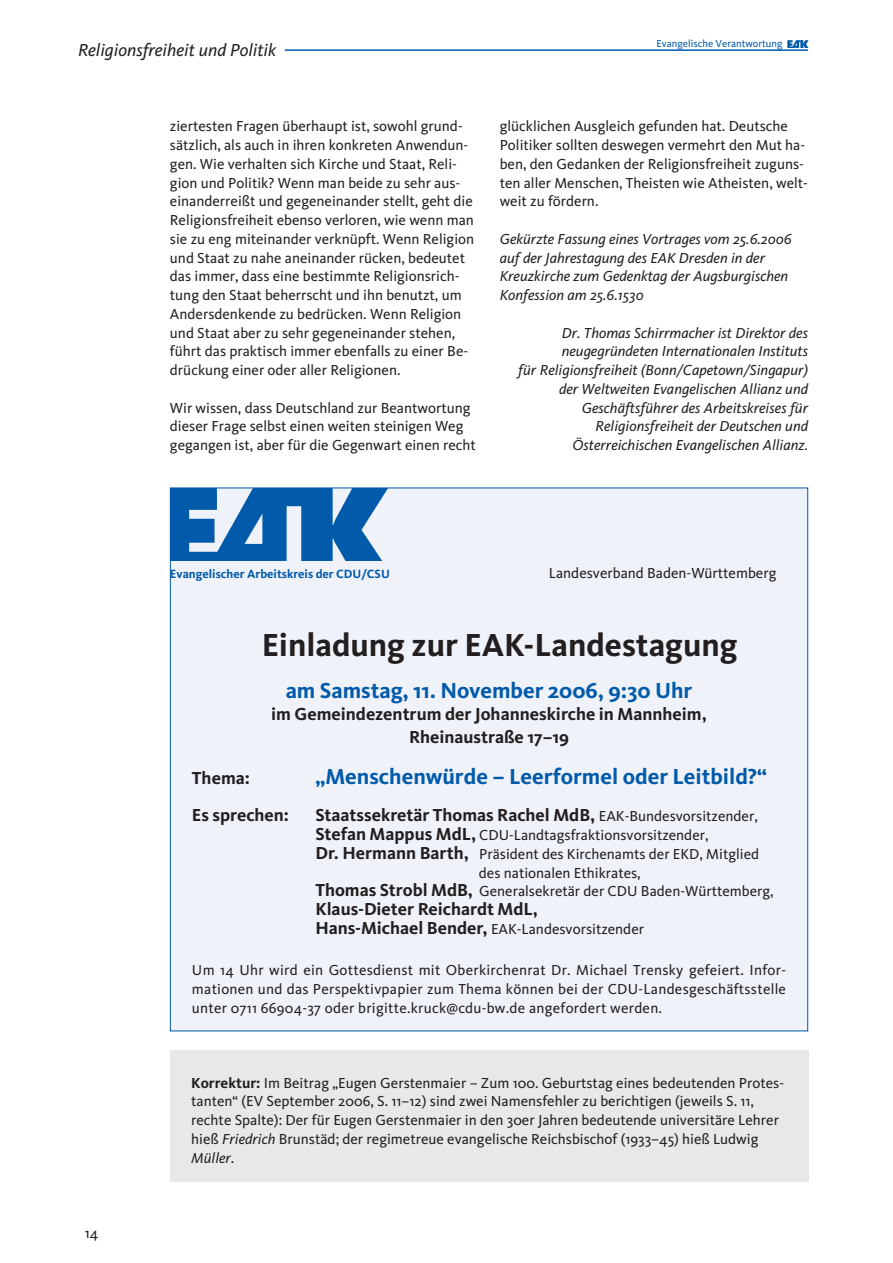
<style>
.page{position:relative;width:893px;height:1263px;background:#fff}
.page>*{position:absolute;margin:0;border:0;box-sizing:border-box;transform-origin:0 0}
.t1{font:700 33px "CDU Kievit";color:#231f20}
.t2{font:700 22.5px "CDU Kievit";color:#015aaa}
.t3{font:700 18px/22.5px "CDU Kievit";color:#231f20;text-align:center}
.t4{font:italic 18px "CDU Kievit";color:#231f20}
.t5{font:15px/18.8px "CDU Kievit";color:#231f20}
.t6{font:italic 15px/18.8px "CDU Kievit";color:#231f20}
.t7{font:700 12.3px "CDU Kievit";color:#015aaa}
.t8{font:10.5px "CDU Kievit";color:#015aaa}
.s1{font-weight:400;font-size:15px}
.s2{font-weight:700;font-size:18px}
.s3{font-weight:700}
.s4{font-style:italic}
</style>
<div class="page">
<hr style="left:285px;top:49px;width:523px;height:2px;background:#015aaa">
<img style="left:787px;top:40px;width:21px;height:7px">
<div style="left:170px;top:488px;width:637px;height:543px;background:#eff2f9"></div>
<img style="left:171px;top:488px;width:220px;height:72px">
<div style="left:170px;top:1050px;width:638px;height:131px;background:#e7e8e9"></div>
<p class="t4" style="left:78px;top:43px;width:200px">Religionsfreiheit und Politik</p>
<p class="t5" style="left:170px;top:118px;width:306px">ziertesten Fragen überhaupt ist, sowohl grund&shy;sätzlich, als auch in ihren konkreten Anwendun&shy;gen. Wie verhalten sich Kirche und Staat, Reli&shy;gion und Politik? Wenn man beide zu sehr aus&shy;einanderreißt und gegeneinander stellt, geht die Religionsfreiheit ebenso verloren, wie wenn man sie zu eng miteinander verknüpft. Wenn Religion und Staat zu nahe aneinander rücken, bedeutet das immer, dass eine bestimmte Religionsrich&shy;tung den Staat beherrscht und ihn benutzt, um Andersdenkende zu bedrücken. Wenn Religion und Staat aber zu sehr gegeneinander stehen, führt das praktisch immer ebenfalls zu einer Be&shy;drückung einer oder aller Religionen.</p>
<p class="t5" style="left:170px;top:400px;width:307px">Wir wissen, dass Deutschland zur Beantwortung dieser Frage selbst einen weiten steinigen Weg gegangen ist, aber für die Gegenwart einen recht</p>
<p class="t8" style="left:656px;top:40px;width:127px">Evangelische Verantwortung</p>
<p class="t5" style="left:499px;top:118px;width:310px">glücklichen Ausgleich gefunden hat. Deutsche Politiker sollten deswegen vermehrt den Mut ha&shy;ben, den Gedanken der Religionsfreiheit zuguns&shy;ten aller Menschen, Theisten wie Atheisten, welt&shy;weit zu fördern.</p>
<p class="t6" style="left:499px;top:231px;width:293px">Gekürzte Fassung eines Vortrages vom 25.6.2006 auf der Jahrestagung des EAK Dresden in der Kreuzkirche zum Gedenktag der Augsburgischen Konfession am 25.6.1530</p>
<p class="t6" style="left:518px;top:325px;width:291px;text-align:right">Dr. Thomas Schirrmacher ist Direktor des neugegründeten Internationalen Instituts<br>für Religionsfreiheit (Bonn/Capetown/Singapur) der Weltweiten Evangelischen Allianz und Geschäftsführer des Arbeitskreises für Religionsfreiheit der Deutschen und Österreichischen Evangelischen Allianz.</p>
<p class="t7" style="left:170px;top:569px;width:221px">Evangelischer Arbeitskreis der CDU/CSU</p>
<p class="t5" style="left:549px;top:565px;width:229px">Landesverband Baden-Württemberg</p>
<h1 class="t1" style="left:262px;top:633px;width:477px">Einladung zur EAK-Landestagung</h1>
<h2 class="t2" style="left:286px;top:681px;width:408px">am Samstag, 11. November 2006, 9:30 Uhr</h2>
<p class="t3" style="left:271px;top:704px;width:437px">im Gemeindezentrum der Johanneskirche in Mannheim,<br>Rheinaustraße 17–19</p>
<p class="t3" style="left:192px;top:768px;width:60px">Thema:</p>
<h2 class="t2" style="left:315px;top:768px;width:453px">„Menschenwürde – Leerformel oder Leitbild?“</h2>
<p class="t3" style="left:192px;top:806px;width:99px">Es sprechen:</p>
<p class="t3" style="left:315px;top:806px;width:444px">Staatssekretär Thomas Rachel MdB, <span class="s1">EAK-Bundesvorsitzender,</span></p>
<p class="t5" style="left:315px;top:827px;width:395px"><span class="s2">Stefan Mappus MdL,</span> CDU-Landtagsfraktionsvorsitzender,</p>
<p class="t5" style="left:315px;top:846px;width:445px"><span class="s2">Dr. Hermann Barth,</span> Präsident des Kirchenamts der EKD, Mitglied</p>
<p class="t5" style="left:479px;top:865px;width:163px">des nationalen Ethikrates,</p>
<p class="t5" style="left:315px;top:883px;width:460px"><span class="s2">Thomas Strobl MdB,</span> Generalsekretär der CDU Baden-Württemberg,</p>
<p class="t3" style="left:315px;top:899px;width:224px">Klaus-Dieter Reichardt MdL,</p>
<p class="t5" style="left:315px;top:921px;width:330px"><span class="s2">Hans-Michael Bender,</span> EAK-Landesvorsitzender</p>
<p class="t5" style="left:192px;top:962px;width:595px;text-align:justify">Um 14 Uhr wird ein Gottesdienst mit Oberkirchenrat Dr. Michael Trensky gefeiert. Infor&shy;mationen und das Perspektivpapier zum Thema können bei der CDU-Landesgeschäftsstelle unter 0711 66904-37 oder brigitte.kruck@cdu-bw.de angefordert werden.</p>
<p class="t5" style="left:85px;top:1225px;width:15px">14</p>
<p class="t5" style="left:191px;top:1075px;width:594px"><span class="s3">Korrektur:</span> Im Beitrag „Eugen Gerstenmaier – Zum 100. Geburtstag eines bedeutenden Protes&shy;tanten“ (EV September 2006, S. 11–12) sind zwei Namensfehler zu berichtigen (jeweils S. 11, rechte Spalte): Der für Eugen Gerstenmaier in den 30er Jahren bedeutende universitäre Lehrer hieß <span class="s4">Friedrich</span> Brunstäd; der regimetreue evangelische Reichsbischof (1933–45) hieß Ludwig <span class="s4">Müller</span>.</p>
</div>
